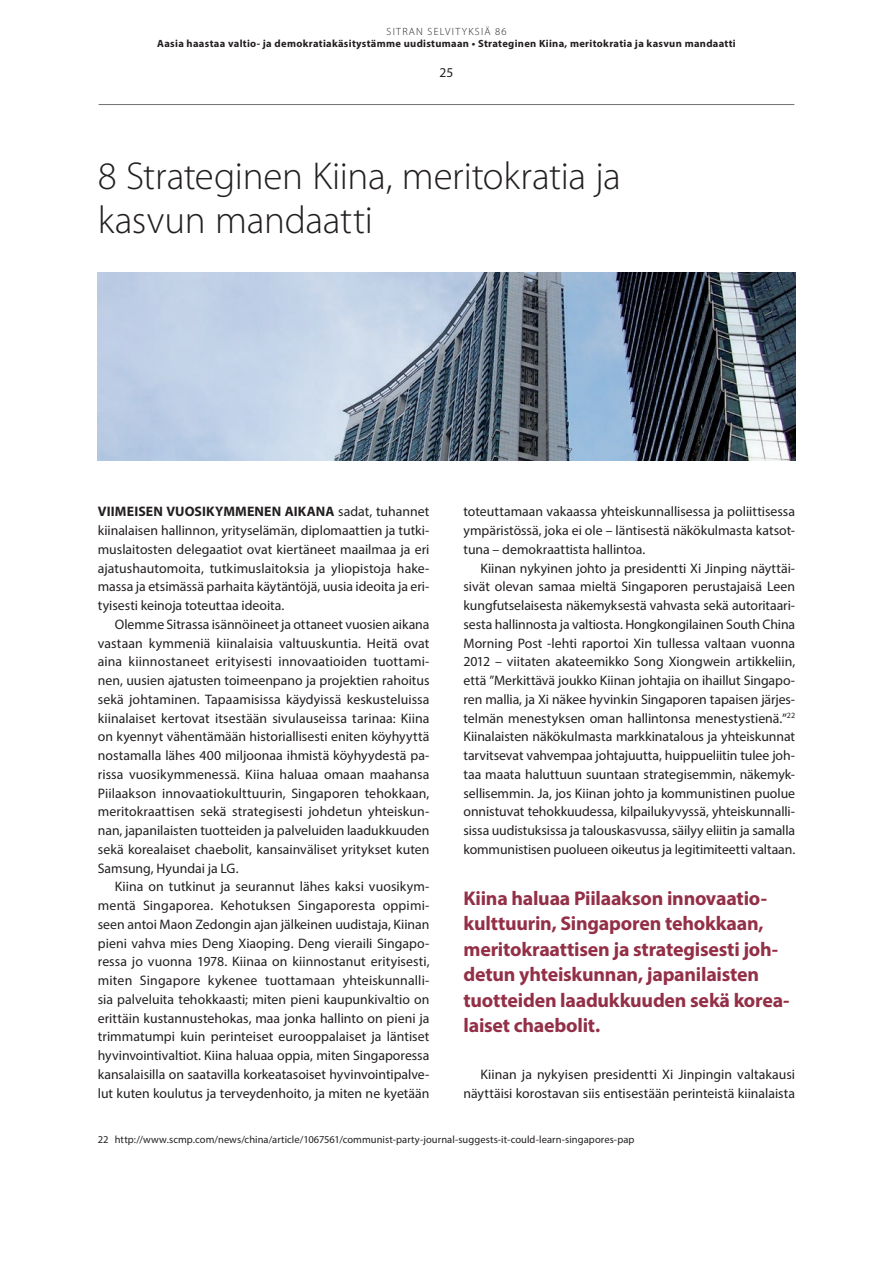
<style>
.page{position:relative;width:893px;height:1263px;background:#fff}
.page>*{position:absolute;margin:0;border:0;box-sizing:border-box;transform-origin:0 0}
.t1{font:300 39px/43.5px "Myriad Pro";letter-spacing:-.01em;color:#231f20}
.t2{font:700 19.8px/25.5px "Myriad Pro";letter-spacing:-.01em;color:#932f46}
.t3{font:13.8px/18.8px "Myriad Pro";color:#231f20;text-align:justify}
.t4{font:13.5px "Myriad Pro";color:#231f20}
.t5{font:10.5px "Myriad Pro";letter-spacing:.005em;color:#231f20}
.t6{font:700 10.5px "Myriad Pro";letter-spacing:.03em;color:#231f20}
.t7{font:300 10.5px "Myriad Pro";letter-spacing:.12em;color:#231f20}
.s1{font-weight:700}
</style>
<div class="page">
<img style="left:98px;top:273px;width:697px;height:187px">
<hr style="left:99px;top:104px;width:695px;height:1px;background:#717074">
<p class="t7" style="left:387px;top:25px;width:121px">SITRAN SELVITYKSIÄ 86</p>
<p class="t4" style="left:440px;top:64px;width:15px">25</p>
<p class="t6" style="left:157px;top:36px;width:580px">Aasia haastaa valtio- ja demokratiakäsitystämme uudistumaan • Strateginen Kiina, meritokratia ja kasvun mandaatti</p>
<h1 class="t1" style="left:98px;top:154px;width:525px">8 Strateginen Kiina, meritokratia ja kasvun mandaatti</h1>
<p class="t3" style="left:463px;top:502px;width:333px">toteuttamaan vakaassa yhteiskunnallisessa ja poliittisessa ympäristössä, joka ei ole – läntisestä näkökulmasta katsot&shy;tuna – demokraattista hallintoa.</p>
<p class="t3" style="left:463px;top:558px;width:333px;text-indent:17px">Kiinan nykyinen johto ja presidentti Xi Jinping näyttäi&shy;sivät olevan samaa mieltä Singaporen perustajaisä Leen kungfutselaisesta näkemyksestä vahvasta sekä autoritaari&shy;sesta hallinnosta ja valtiosta. Hongkongilainen South China Morning Post -lehti raportoi Xin tullessa valtaan vuonna 2012 – viitaten akateemikko Song Xiongwein artikkeliin, että ”Merkittävä joukko Kiinan johtajia on ihaillut Singapo&shy;ren mallia, ja Xi näkee hyvinkin Singaporen tapaisen järjes&shy;telmän menestyksen oman hallintonsa menestystienä.”<sup>22<br></sup>Kiinalaisten näkökulmasta markkinatalous ja yhteiskunnat tarvitsevat vahvempaa johtajuutta, huippueliitin tulee joh&shy;taa maata haluttuun suuntaan strategisemmin, näkemyk&shy;sellisemmin. Ja, jos Kiinan johto ja kommunistinen puolue onnistuvat tehokkuudessa, kilpailukyvyssä, yhteiskunnalli&shy;sissa uudistuksissa ja talouskasvussa, säilyy eliitin ja samalla kommunistisen puolueen oikeutus ja legitimiteetti valtaan.</p>
<h2 class="t2" style="left:463px;top:885px;width:328px">Kiina haluaa Piilaakson innovaatio&shy;kulttuurin, Singaporen tehokkaan, meritokraattisen ja strategisesti joh&shy;detun yhteiskunnan, japanilaisten tuotteiden laadukkuuden sekä korea&shy;laiset chaebolit.</h2>
<p class="t3" style="left:463px;top:1065px;width:333px;text-align:right">Kiinan ja nykyisen presidentti Xi Jinpingin valtakausi näyttäisi korostavan siis entisestään perinteistä kiinalaista</p>
<p class="t5" style="left:98px;top:1133px;width:538px">22 http://www.scmp.com/news/china/article/1067561/communist-party-journal-suggests-it-could-learn-singapores-pap</p>
<p class="t3" style="left:98px;top:502px;width:333px"><span class="s1">VIIMEISEN VUOSIKYMMENEN AIKANA</span> sadat, tuhannet kiinalaisen hallinnon, yrityselämän, diplomaattien ja tutki&shy;muslaitosten delegaatiot ovat kiertäneet maailmaa ja eri ajatushautomoita, tutkimuslaitoksia ja yliopistoja hake&shy;massa ja etsimässä parhaita käytäntöjä, uusia ideoita ja eri&shy;tyisesti keinoja toteuttaa ideoita.</p>
<p class="t3" style="left:98px;top:615px;width:333px;text-indent:17px">Olemme Sitrassa isännöineet ja ottaneet vuosien aikana vastaan kymmeniä kiinalaisia valtuuskuntia. Heitä ovat aina kiinnostaneet erityisesti innovaatioiden tuottami&shy;nen, uusien ajatusten toimeenpano ja projektien rahoitus sekä johtaminen. Tapaamisissa käydyissä keskusteluissa kiinalaiset kertovat itsestään sivulauseissa tarinaa: Kiina on kyennyt vähentämään historiallisesti eniten köyhyyttä nostamalla lähes 400 miljoonaa ihmistä köyhyydestä pa&shy;rissa vuosikymmenessä. Kiina haluaa omaan maahansa Piilaakson innovaatiokulttuurin, Singaporen tehokkaan, meritokraattisen sekä strategisesti johdetun yhteiskun&shy;nan, japanilaisten tuotteiden ja palveluiden laadukkuuden sekä korealaiset chaebolit, kansainväliset yritykset kuten Samsung, Hyundai ja LG.</p>
<p class="t3" style="left:98px;top:877px;width:333px;text-indent:17px">Kiina on tutkinut ja seurannut lähes kaksi vuosikym&shy;mentä Singaporea. Kehotuksen Singaporesta oppimi&shy;seen antoi Maon Zedongin ajan jälkeinen uudistaja, Kiinan pieni vahva mies Deng Xiaoping. Deng vieraili Singapo&shy;ressa jo vuonna 1978. Kiinaa on kiinnostanut erityisesti, miten Singapore kykenee tuottamaan yhteiskunnalli&shy;sia palveluita tehokkaasti; miten pieni kaupunkivaltio on erittäin kustannustehokas, maa jonka hallinto on pieni ja trimmatumpi kuin perinteiset eurooppalaiset ja läntiset hyvinvointivaltiot. Kiina haluaa oppia, miten Singaporessa kansalaisilla on saatavilla korkeatasoiset hyvinvointipalve&shy;lut kuten koulutus ja terveydenhoito, ja miten ne kyetään</p>
</div>
